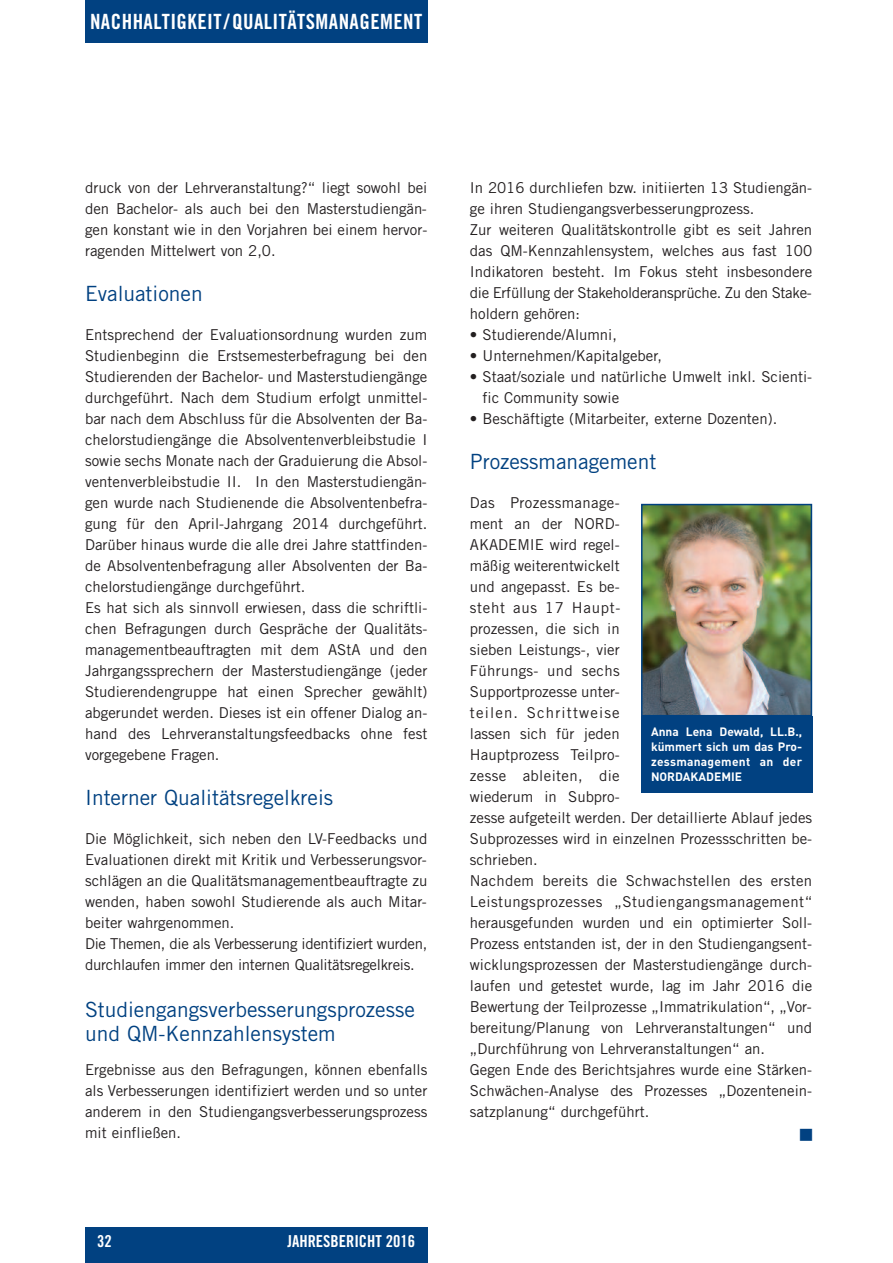
<style>
.page{position:relative;width:893px;height:1263px;background:#fff}
.page>*{position:absolute;margin:0;border:0;box-sizing:border-box;transform-origin:0 0}
.t1{font:21px/24px "Trade Gothic";color:#014181}
.t2{font:21px "Trade Gothic Bold Cond Twenty";letter-spacing:.02em;color:#fff}
.t3{font:16.5px "Trade Gothic Bold Cond Twenty";color:#fff}
.t4{font:15px/21px "Trade Gothic";color:#231f20}
.t5{font:700 12px/15px "DIN";color:#fff;text-align:justify}
</style>
<div class="page">
<div style="left:85px;top:1227px;width:342px;height:36px;background:#014181"></div>
<div style="left:85px;top:0;width:342px;height:43px;background:#014181"></div>
<img style="left:644px;top:507px;width:165px;height:206px">
<div style="left:641px;top:504px;width:171px;height:212px;border:2px solid #014181"></div>
<div style="left:641px;top:716px;width:171px;height:77px;background:#014181"></div>
<h1 class="t2" style="left:90px;top:13px;width:334px">NACHHALTIGKEIT/QUALITÄTSMANAGEMENT</h1>
<p class="t4" style="left:85px;top:179px;width:344px;text-align:justify">druck von der Lehrveranstaltung?“ liegt sowohl bei den Bachelor- als auch bei den Masterstudiengän&shy;gen konstant wie in den Vorjahren bei einem hervor&shy;ragenden Mittelwert von 2,0.</p>
<h1 class="t1" style="left:85px;top:284px;width:119px">Evaluationen</h1>
<p class="t4" style="left:85px;top:326px;width:344px">Entsprechend der Evaluationsordnung wurden zum Studienbeginn die Erstsemesterbefragung bei den Studierenden der Bachelor- und Masterstudiengänge durchgeführt. Nach dem Studium erfolgt unmittel&shy;bar nach dem Abschluss für die Absolventen der Ba&shy;chelorstudiengänge die Absolventenverbleibstudie I sowie sechs Monate nach der Graduierung die Absol&shy;ventenverbleibstudie II. In den Masterstudiengän&shy;gen wurde nach Studienende die Absolventenbefra&shy;gung für den April-Jahrgang 2014 durchgeführt.<br>Darüber hinaus wurde die alle drei Jahre stattfinden&shy;de Absolventenbefragung aller Absolventen der Ba&shy;chelorstudiengänge durchgeführt.<br>Es hat sich als sinnvoll erwiesen, dass die schriftli&shy;chen Befragungen durch Gespräche der Qualitäts&shy;managementbeauftragten mit dem AStA und den Jahrgangssprechern der Masterstudiengänge (jeder Studierendengruppe hat einen Sprecher gewählt) abgerundet werden. Dieses ist ein offener Dialog an&shy;hand des Lehrveranstaltungsfeedbacks ohne fest vorgegebene Fragen.</p>
<h1 class="t1" style="left:85px;top:788px;width:250px">Interner Qualitätsregelkreis</h1>
<p class="t4" style="left:85px;top:830px;width:344px">Die Möglichkeit, sich neben den LV-Feedbacks und Evaluationen direkt mit Kritik und Verbesserungsvor&shy;schlägen an die Qualitätsmanagementbeauftragte zu wenden, haben sowohl Studierende als auch Mitar&shy;beiter wahrgenommen.<br>Die Themen, die als Verbesserung identifiziert wurden, durchlaufen immer den internen Qualitätsregelkreis.</p>
<h1 class="t1" style="left:85px;top:999px;width:331px">Studiengangsverbesserungsprozesse und QM-Kennzahlensystem</h1>
<p class="t4" style="left:85px;top:1061px;width:344px;text-align:justify">Ergebnisse aus den Befragungen, können ebenfalls als Verbesserungen identifiziert werden und so unter anderem in den Studiengangsverbesserungsprozess mit einfließen.</p>
<p class="t3" style="left:97px;top:1235px;width:16px">32</p>
<p class="t3" style="left:287px;top:1235px;width:129px">JAHRESBERICHT 2016</p>
<p class="t4" style="left:470px;top:179px;width:344px">In 2016 durchliefen bzw. initiierten 13 Studiengän&shy;ge ihren Studiengangsverbesserungprozess.<br>Zur weiteren Qualitätskontrolle gibt es seit Jahren das QM-Kennzahlensystem, welches aus fast 100<br>Indikatoren besteht. Im Fokus steht insbesondere die Erfüllung der Stakeholderansprüche. Zu den Stake&shy;holdern gehören:</p>
<p class="t4" style="left:470px;top:326px;width:149px">• Studierende/Alumni,</p>
<p class="t4" style="left:470px;top:347px;width:194px">• Unternehmen/Kapitalgeber,</p>
<p class="t4" style="left:483px;top:368px;width:331px;text-indent:-13px">• Staat/soziale und natürliche Umwelt inkl. Scienti&shy;fic Community sowie</p>
<p class="t4" style="left:470px;top:410px;width:309px">• Beschäftigte (Mitarbeiter, externe Dozenten).</p>
<h1 class="t1" style="left:470px;top:452px;width:188px">Prozessmanagement</h1>
<p class="t4" style="left:470px;top:494px;width:344px">Das Prozessmanage-<br>ment an der NORD-<br>AKADEMIE wird regel-<br>mäßig weiterentwickelt<br>und angepasst. Es be-<br>steht aus 17 Haupt-<br>prozessen, die sich in<br>sieben Leistungs-, vier<br>Führungs- und sechs<br>Supportprozesse unter-<br>teilen. Schrittweise<br>lassen sich für jeden<br>Hauptprozess Teilpro-<br>zesse ableiten, die<br>wiederum in Subpro-<br>zesse aufgeteilt werden. Der detaillierte Ablauf jedes Subprozesses wird in einzelnen Prozessschritten be&shy;schrieben.<br>Nachdem bereits die Schwachstellen des ersten Leistungsprozesses „Studiengangsmanagement“ herausgefunden wurden und ein optimierter Soll-Prozess entstanden ist, der in den Studiengangsent&shy;wicklungsprozessen der Masterstudiengänge durch&shy;laufen und getestet wurde, lag im Jahr 2016 die Bewertung der Teilprozesse „Immatrikulation“, „Vor&shy;bereitung/Planung von Lehrveranstaltungen“ und „Durchführung von Lehrveranstaltungen“ an.<br>Gegen Ende des Berichtsjahres wurde eine Stärken-Schwächen-Analyse des Prozesses „Dozentenein&shy;satzplanung“ durchgeführt.</p>
<p class="t5" style="left:651px;top:724px;width:153px">Anna Lena Dewald, LL.B., kümmert sich um das Pro&shy;zessmanagement an der NORDAKADEMIE</p>
</div>
